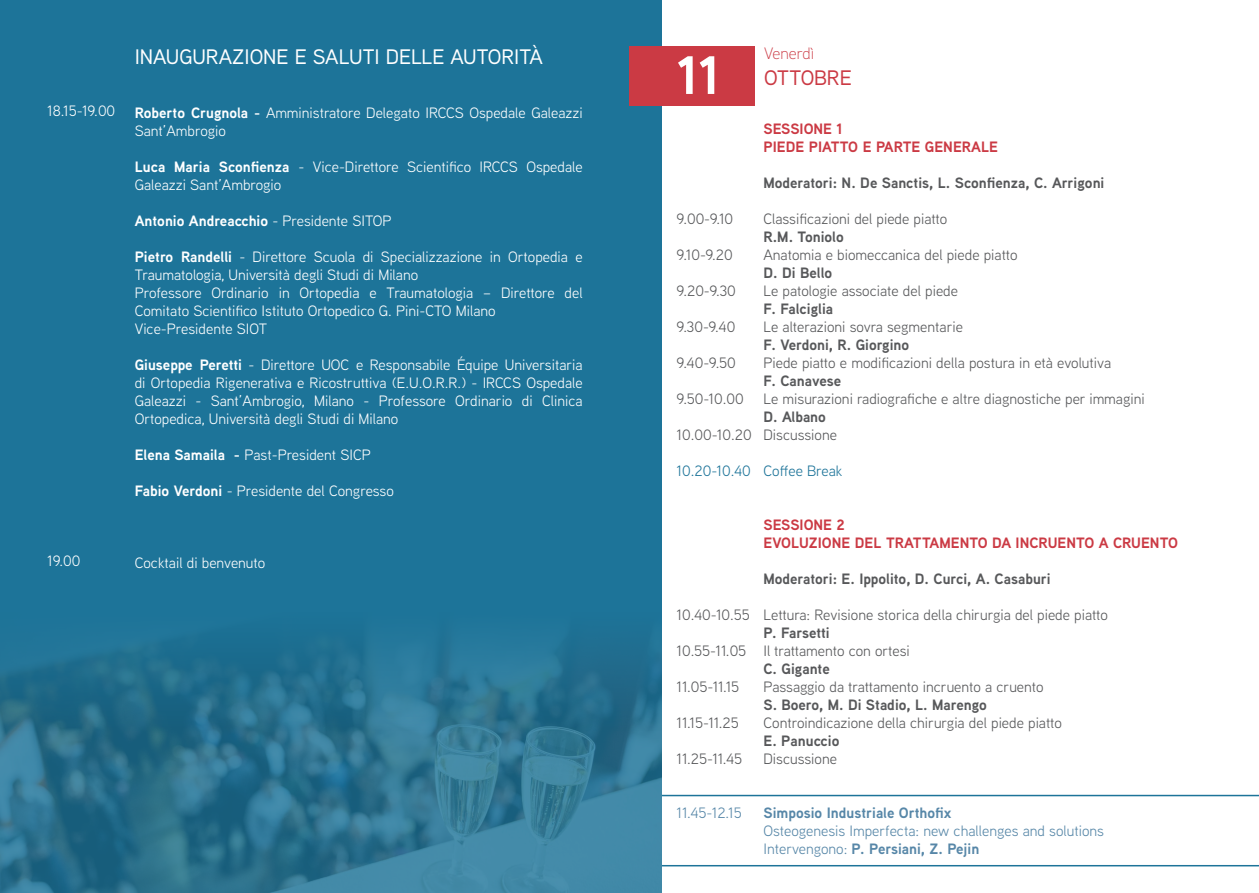
<style>
.page{position:relative;width:1259px;height:893px;background:#fff}
.page>*{position:absolute;margin:0;border:0;box-sizing:border-box;transform-origin:0 0}
.t1{font:700 54px "Aaux Next";color:#fff}
.t2{font:500 21px "Aaux Next";color:#fff}
.t3{font:500 21px "Aaux Next";letter-spacing:-.01em;color:#cb3a44}
.t4{font:300 16.5px "Aaux Next";color:#cb3a44}
.t5{font:15px/18px "Aaux Next";color:#fff}
.t6{font:15px "Aaux Next";color:#57585a}
.t7{font:700 15px "Aaux Next";color:#57585a}
.t8{font:700 15px "Aaux Next";color:#cb3a44}
.t9{font:15px "Aaux Next";color:#5787a8}
.t10{font:700 15px "Aaux Next";color:#5787a8}
.t11{font:700 15px "Aaux Next";color:#fff}
.t12{font:15px "Aaux Next";color:#1d7499}
.s1{font-weight:700}
.s2{font-weight:400}
</style>
<div class="page">
<div style="left:0;top:0;width:661px;height:893px;background:#1d7499"></div>
<div style="left:630px;top:47px;width:125px;height:59px;background:#cb3a44"></div>
<hr style="left:629px;top:795px;width:630px;height:1px;background:#1d7499">
<hr style="left:629px;top:865px;width:630px;height:1px;background:#1d7499">
<img style="left:0;top:645px;width:661px;height:248px">
<p class="t5" style="left:47px;top:101px;width:70px">18.15-19.00</p>
<p class="t2" style="left:135px;top:42px;width:410px">INAUGURAZIONE E SALUTI DELLE AUTORITÀ</p>
<p class="t5" style="left:135px;top:103px;width:449px"><span class="s1">Roberto Crugnola -</span> Amministratore Delegato IRCCS Ospedale Galeazzi<br>Sant’Ambrogio</p>
<p class="t5" style="left:135px;top:157px;width:449px"><span class="s1">Luca Maria Sconfienza</span> - Vice-Direttore Scientifico IRCCS Ospedale<br>Galeazzi Sant’Ambrogio</p>
<p class="t11" style="left:135px;top:210px;width:258px">Antonio Andreacchio <span class="s2">- Presidente SITOP</span></p>
<p class="t5" style="left:135px;top:247px;width:449px"><span class="s1">Pietro Randelli</span> - Direttore Scuola di Specializzazione in Ortopedia e<br>Traumatologia, Università degli Studi di Milano</p>
<p class="t5" style="left:135px;top:283px;width:449px">Professore Ordinario in Ortopedia e Traumatologia – Direttore del<br>Comitato Scientifico Istituto Ortopedico G. Pini-CTO Milano</p>
<p class="t5" style="left:135px;top:319px;width:134px">Vice-Presidente SIOT</p>
<p class="t5" style="left:135px;top:355px;width:449px;text-align:justify"><span class="s1">Giuseppe Peretti</span> - Direttore UOC e Responsabile Équipe Universitaria di Ortopedia Rigenerativa e Ricostruttiva (E.U.O.R.R.) - IRCCS Ospedale Galeazzi - Sant’Ambrogio, Milano - Professore Ordinario di Clinica Ortopedica, Università degli Studi di Milano</p>
<p class="t5" style="left:135px;top:445px;width:237px"><span class="s1">Elena Samaila -</span> Past-President SICP</p>
<p class="t5" style="left:135px;top:481px;width:261px"><span class="s1">Fabio Verdoni</span> - Presidente del Congresso</p>
<p class="t5" style="left:47px;top:551px;width:35px">19.00</p>
<p class="t5" style="left:135px;top:553px;width:132px">Cocktail di benvenuto</p>
<p class="t1" style="left:676px;top:37px;width:45px">11</p>
<p class="t6" style="left:676px;top:208px;width:58px">9.00-9.10</p>
<p class="t6" style="left:676px;top:244px;width:58px">9.10-9.20</p>
<p class="t6" style="left:676px;top:280px;width:61px">9.20-9.30</p>
<p class="t6" style="left:676px;top:316px;width:60px">9.30-9.40</p>
<p class="t6" style="left:676px;top:352px;width:61px">9.40-9.50</p>
<p class="t6" style="left:676px;top:388px;width:69px">9.50-10.00</p>
<p class="t6" style="left:676px;top:424px;width:77px">10.00-10.20</p>
<p class="t12" style="left:676px;top:460px;width:76px">10.20-10.40</p>
<p class="t4" style="left:764px;top:42px;width:52px">Venerdì</p>
<p class="t3" style="left:764px;top:63px;width:89px">OTTOBRE</p>
<p class="t8" style="left:763px;top:118px;width:81px">SESSIONE 1</p>
<p class="t8" style="left:763px;top:136px;width:236px">PIEDE PIATTO E PARTE GENERALE</p>
<p class="t7" style="left:763px;top:172px;width:342px">Moderatori: N. De Sanctis, L. Sconfienza, C. Arrigoni</p>
<p class="t6" style="left:763px;top:208px;width:185px">Classificazioni del piede piatto</p>
<p class="t7" style="left:763px;top:226px;width:82px">R.M. Toniolo</p>
<p class="t6" style="left:763px;top:244px;width:255px">Anatomia e biomeccanica del piede piatto</p>
<p class="t7" style="left:763px;top:262px;width:70px">D. Di Bello</p>
<p class="t6" style="left:763px;top:280px;width:196px">Le patologie associate del piede</p>
<p class="t7" style="left:763px;top:298px;width:71px">F. Falciglia</p>
<p class="t6" style="left:763px;top:316px;width:201px">Le alterazioni sovra segmentarie</p>
<p class="t7" style="left:763px;top:334px;width:147px">F. Verdoni, R. Giorgino</p>
<p class="t6" style="left:763px;top:352px;width:349px">Piede piatto e modificazioni della postura in età evolutiva</p>
<p class="t7" style="left:763px;top:370px;width:79px">F. Canavese</p>
<p class="t6" style="left:763px;top:388px;width:383px">Le misurazioni radiografiche e altre diagnostiche per immagini</p>
<p class="t7" style="left:763px;top:406px;width:64px">D. Albano</p>
<p class="t6" style="left:763px;top:424px;width:75px">Discussione</p>
<p class="t12" style="left:763px;top:460px;width:81px">Coffee Break</p>
<p class="t6" style="left:676px;top:604px;width:75px">10.40-10.55</p>
<p class="t6" style="left:676px;top:640px;width:71px">10.55-11.05</p>
<p class="t6" style="left:676px;top:676px;width:64px">11.05-11.15</p>
<p class="t6" style="left:676px;top:712px;width:64px">11.15-11.25</p>
<p class="t6" style="left:676px;top:748px;width:67px">11.25-11.45</p>
<p class="t8" style="left:763px;top:514px;width:83px">SESSIONE 2</p>
<p class="t8" style="left:763px;top:532px;width:416px">EVOLUZIONE DEL TRATTAMENTO DA INCRUENTO A CRUENTO</p>
<p class="t7" style="left:763px;top:568px;width:289px">Moderatori: E. Ippolito, D. Curci, A. Casaburi</p>
<p class="t6" style="left:763px;top:604px;width:346px">Lettura: Revisione storica della chirurgia del piede piatto</p>
<p class="t7" style="left:763px;top:622px;width:68px">P. Farsetti</p>
<p class="t6" style="left:763px;top:640px;width:148px">Il trattamento con ortesi</p>
<p class="t7" style="left:763px;top:658px;width:68px">C. Gigante</p>
<p class="t6" style="left:763px;top:676px;width:282px">Passaggio da trattamento incruento a cruento</p>
<p class="t7" style="left:763px;top:694px;width:225px">S. Boero, M. Di Stadio, L. Marengo</p>
<p class="t6" style="left:763px;top:712px;width:300px">Controindicazione della chirurgia del piede piatto</p>
<p class="t7" style="left:763px;top:730px;width:77px">E. Panuccio</p>
<p class="t6" style="left:763px;top:748px;width:75px">Discussione</p>
<p class="t9" style="left:676px;top:802px;width:67px">11.45-12.15</p>
<p class="t10" style="left:763px;top:802px;width:189px">Simposio Industriale Orthofix</p>
<p class="t9" style="left:763px;top:820px;width:342px">Osteogenesis Imperfecta: new challenges and solutions</p>
<p class="t10" style="left:763px;top:838px;width:217px"><span class="s2">Intervengono:</span> P. Persiani, Z. Pejin</p>
</div>
